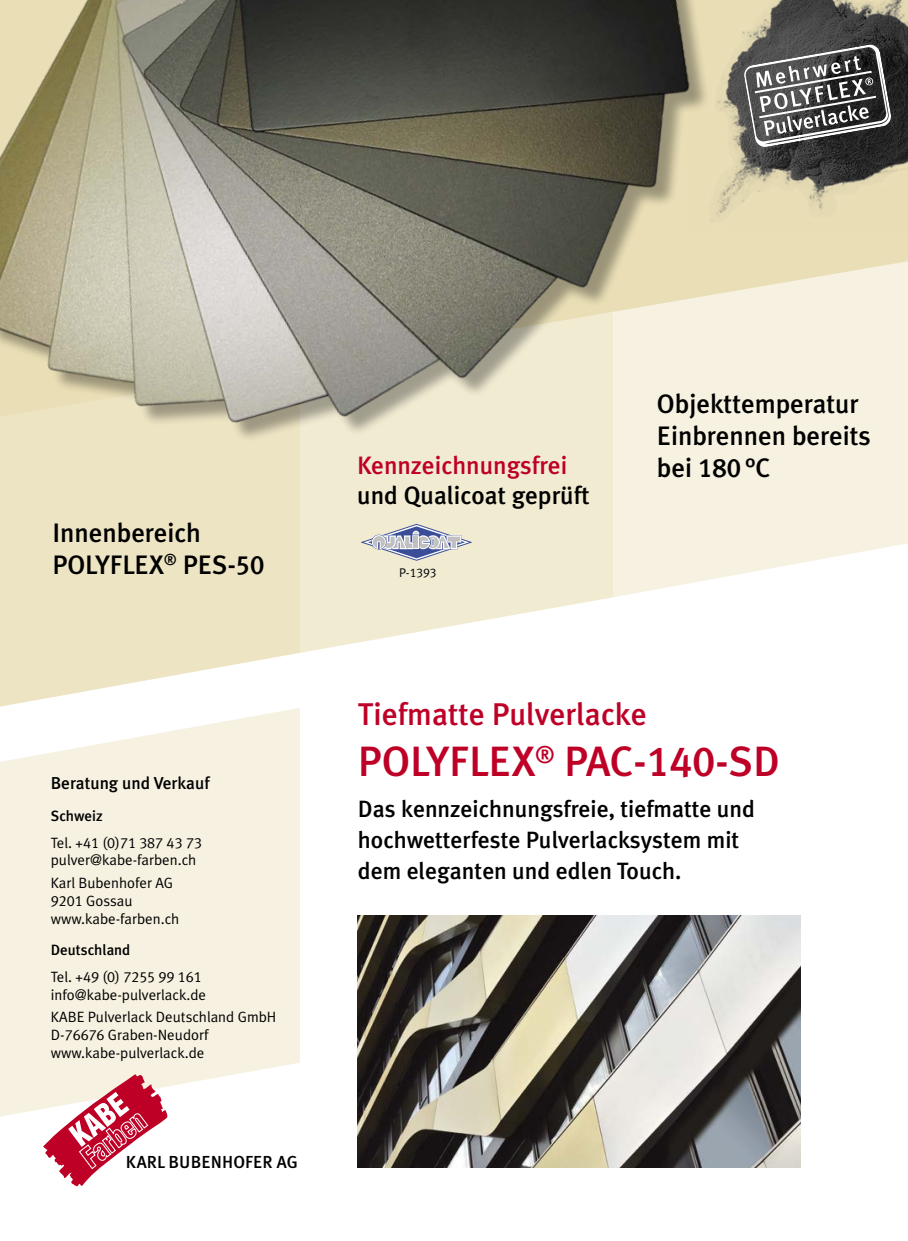
<style>
.page{position:relative;width:908px;height:1241px;background:#fff}
.page>*{position:absolute;margin:0;border:0;box-sizing:border-box;transform-origin:0 0}
.t1{font:500 42.35px "Meta Plus";color:#be0027}
.t2{font:500 31.32px "Meta Plus";color:#be0027}
.t3{font:500 26.6px/32px "Meta Plus";color:#000}
.t4{font:500 25.2px "Meta Plus";color:#000}
.t5{font:500 25.2px "Meta Plus";color:#be0027}
.t6{font:500 23.62px/31.3px "Meta Plus";color:#000}
.t7{font:500 17.5px "Meta Plus";letter-spacing:.005em;color:#000}
.Fliess_Meta{font:500 17.32px "Meta Plus";color:#000}
.Fliess_Meta-2{font:14.88px "Meta Plus Normal";color:#000}
.Fliess_Meta-3{font:14.88px "Meta Plus Normal Caps";color:#000}
.Fliess_Meta-4{font:500 14.88px "Meta Plus";color:#000}
.t8{font:12.6px "Meta Plus Normal Caps";color:#000}
.s1{font-family:"Meta Plus Medium Caps";font-weight:400}
.s2{font-family:"Meta Plus Normal"}
.s3{font-family:"Meta Plus Normal Caps"}
</style>
<div class="page">
<svg style="left:0;top:726px;width:300px;height:392px;background:#f6f2e3"></svg>
<svg style="left:43px;top:1073px;width:124px;height:113px"></svg>
<svg style="left:0;top:483px;width:300px;height:243px;fill:#ede4c3"></svg>
<svg style="left:300px;top:483px;width:313px;height:169px;fill:#f1ebd2"></svg>
<svg style="left:613px;top:230px;width:295px;height:367px;background:#f6f1e2"></svg>
<img style="left:0;top:0;width:819px;height:483px">
<img style="left:688px;top:0;width:220px;height:230px">
<svg style="left:743px;top:44px;width:149px;height:104px;background:#666"></svg>
<svg style="left:362px;top:524px;width:110px;height:36px;background:#c5c6ca"></svg>
<img style="left:357px;top:915px;width:443px;height:252px">
<p class="t3" style="left:52px;top:516px;width:150px">Innenbereich</p>
<p class="t3" style="left:52px;top:548px;width:214px">POLYFLEX<sup>®</sup> PES-<span class="s1">50</span></p>
<p class="Fliess_Meta" style="left:51px;top:773px;width:160px">Beratung und Verkauf</p>
<p class="Fliess_Meta-4" style="left:51px;top:806px;width:53px">Schweiz</p>
<p class="Fliess_Meta-3" style="left:51px;top:833px;width:153px"><span class="s2">Tel.</span> +41 (0)71 387 43 73</p>
<p class="Fliess_Meta-2" style="left:51px;top:851px;width:147px">pulver@kabe-farben.ch</p>
<p class="Fliess_Meta-2" style="left:51px;top:873px;width:124px">Karl Bubenhofer AG</p>
<p class="Fliess_Meta-2" style="left:51px;top:891px;width:83px"><span class="s3">9201</span> Gossau</p>
<p class="Fliess_Meta-2" style="left:51px;top:909px;width:130px">www.kabe-farben.ch</p>
<p class="Fliess_Meta-4" style="left:51px;top:940px;width:81px">Deutschland</p>
<p class="Fliess_Meta-3" style="left:51px;top:967px;width:153px"><span class="s2">Tel.</span> +49 (0) 7255 99 161</p>
<p class="Fliess_Meta-2" style="left:51px;top:985px;width:157px">info@kabe-pulverlack.de</p>
<p class="Fliess_Meta-2" style="left:51px;top:1008px;width:227px">KABE Pulverlack Deutschland GmbH</p>
<p class="Fliess_Meta-2" style="left:51px;top:1025px;width:159px">D-<span class="s3">76676</span> Graben-Neudorf</p>
<p class="Fliess_Meta-2" style="left:51px;top:1043px;width:155px">www.kabe-pulverlack.de</p>
<p class="t7" style="left:126px;top:1151px;width:173px">KARL BUBENHOFER AG</p>
<p class="t3" style="left:657px;top:387px;width:215px">Objekttemperatur<br>Einbrennen bereits</p>
<p class="t5" style="left:357px;top:450px;width:212px">Kennzeichnungsfrei</p>
<p class="t3" style="left:657px;top:451px;width:115px">bei <span class="s1">180</span> °C</p>
<p class="t4" style="left:357px;top:480px;width:234px">und Qualicoat geprüft</p>
<p class="t8" style="left:399px;top:564px;width:39px">P-1393</p>
<p class="t2" style="left:358px;top:696px;width:290px">Tiefmatte Pulverlacke</p>
<p class="t1" style="left:358px;top:736px;width:423px">POLYFLEX<sup>®</sup> PAC-<span class="s1">140-SD</span></p>
<p class="t6" style="left:358px;top:792px;width:399px">Das kennzeichnungsfreie, tiefmatte und hochwetterfeste Pulverlacksystem mit dem eleganten und edlen Touch.</p>
</div>
